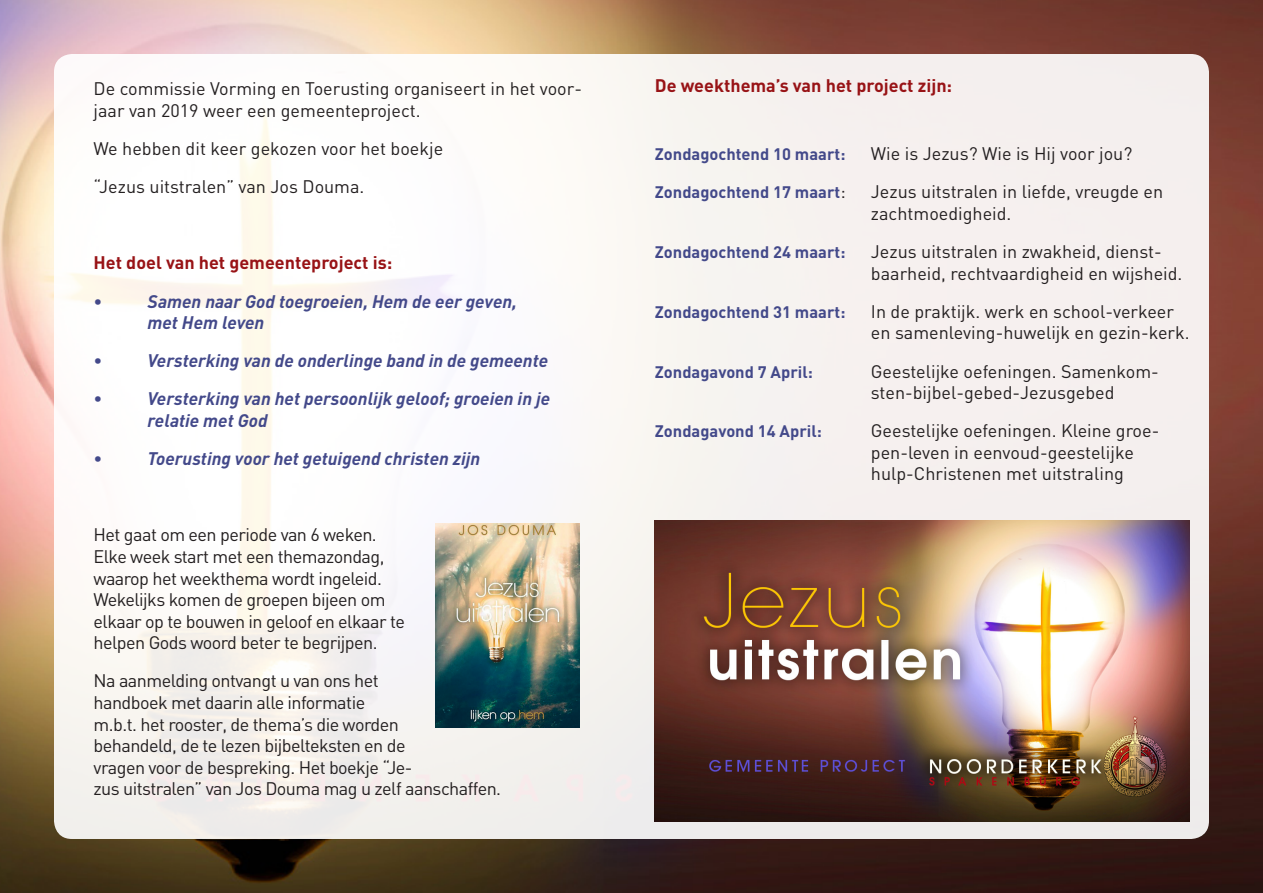
<style>
.page{position:relative;width:1263px;height:893px;background:#fff}
.page>*{position:absolute;margin:0;border:0;box-sizing:border-box;transform-origin:0 0}
.t1{font:18px/21.6px "DIN";letter-spacing:-.01em;color:#231f20}
.t2{font:18px/21.6px "DIN";letter-spacing:-.03em;color:#231f20}
.t3{font:italic 700 18px/21.6px "DIN";color:#43498a}
.t4{font:700 18px "DIN";color:#981316}
.t5{font:700 16.5px "DIN";color:#43498a}
.s1{font-weight:400;font-size:18px;color:#231f20}
</style>
<div class="page">
<img style="left:0;top:0;width:1263px;height:893px">
<div style="left:54px;top:54px;width:1155px;height:785px;background:linear-gradient(to right,#fdfcfa,#f3edeb);border-radius:18px"></div>
<img style="left:436px;top:523px;width:143px;height:204px">
<img style="left:655px;top:521px;width:534px;height:301px">
<p class="t1" style="left:94px;top:78px;width:490px">De commissie Vorming en Toerusting organiseert in het voor&shy;jaar van 2019 weer een gemeenteproject.</p>
<p class="t1" style="left:94px;top:129px;width:351px;line-height:38.1px">We hebben dit keer gekozen voor het boekje “Jezus uitstralen” van Jos Douma.</p>
<p class="t4" style="left:94px;top:251px;width:300px">Het doel van het gemeenteproject is:</p>
<p class="t3" style="left:94px;top:290px;width:10px">•</p>
<p class="t3" style="left:148px;top:290px;width:371px">Samen naar God toegroeien, Hem de eer geven, met Hem leven</p>
<p class="t3" style="left:94px;top:349px;width:10px">•</p>
<p class="t3" style="left:148px;top:349px;width:402px">Versterking van de onderlinge band in de gemeente</p>
<p class="t3" style="left:94px;top:387px;width:10px">•</p>
<p class="t3" style="left:148px;top:387px;width:404px">Versterking van het persoonlijk geloof; groeien in je relatie met God</p>
<p class="t3" style="left:94px;top:447px;width:10px">•</p>
<p class="t3" style="left:148px;top:447px;width:334px">Toerusting voor het getuigend christen zijn</p>
<p class="t2" style="left:94px;top:524px;width:313px">Het gaat om een periode van 6 weken.<br>Elke week start met een themazondag, waarop het weekthema wordt ingeleid.<br>Wekelijks komen de groepen bijeen om elkaar op te bouwen in geloof en elkaar te helpen Gods woord beter te begrijpen.</p>
<p class="t2" style="left:94px;top:670px;width:409px">Na aanmelding ontvangt u van ons het<br>handboek met daarin alle informatie<br>m.b.t. het rooster, de thema’s die worden<br>behandeld, de te lezen bijbelteksten en de<br>vragen voor de bespreking. Het boekje “Je-<br>zus uitstralen” van Jos Douma mag u zelf aanschaffen.</p>
<p class="t4" style="left:655px;top:73px;width:299px">De weekthema’s van het project zijn:</p>
<p class="t5" style="left:655px;top:144px;width:192px">Zondagochtend 10 maart:</p>
<p class="t1" style="left:871px;top:143px;width:263px">Wie is Jezus? Wie is Hij voor jou?</p>
<p class="t5" style="left:655px;top:182px;width:192px">Zondagochtend 17 maart<span class="s1">:</span></p>
<p class="t1" style="left:871px;top:181px;width:294px">Jezus uitstralen in liefde, vreugde en zachtmoedigheid.</p>
<p class="t5" style="left:655px;top:241px;width:192px">Zondagochtend 24 maart:</p>
<p class="t1" style="left:871px;top:240px;width:313px">Jezus uitstralen in zwakheid, dienst&shy;baarheid, rechtvaardigheid en wijsheid.</p>
<p class="t5" style="left:655px;top:301px;width:192px">Zondagochtend 31 maart:</p>
<p class="t1" style="left:871px;top:300px;width:320px">In de praktijk. werk en school-verkeer en samenleving-huwelijk en gezin-kerk.</p>
<p class="t5" style="left:655px;top:361px;width:160px">Zondagavond 7 April:</p>
<p class="t1" style="left:871px;top:360px;width:289px">Geestelijke oefeningen. Samenkom&shy;sten-bijbel-gebed-Jezusgebed</p>
<p class="t5" style="left:655px;top:420px;width:168px">Zondagavond 14 April:</p>
<p class="t1" style="left:871px;top:420px;width:290px">Geestelijke oefeningen. Kleine groe&shy;pen-leven in eenvoud-geestelijke hulp-Christenen met uitstraling</p>
</div>
